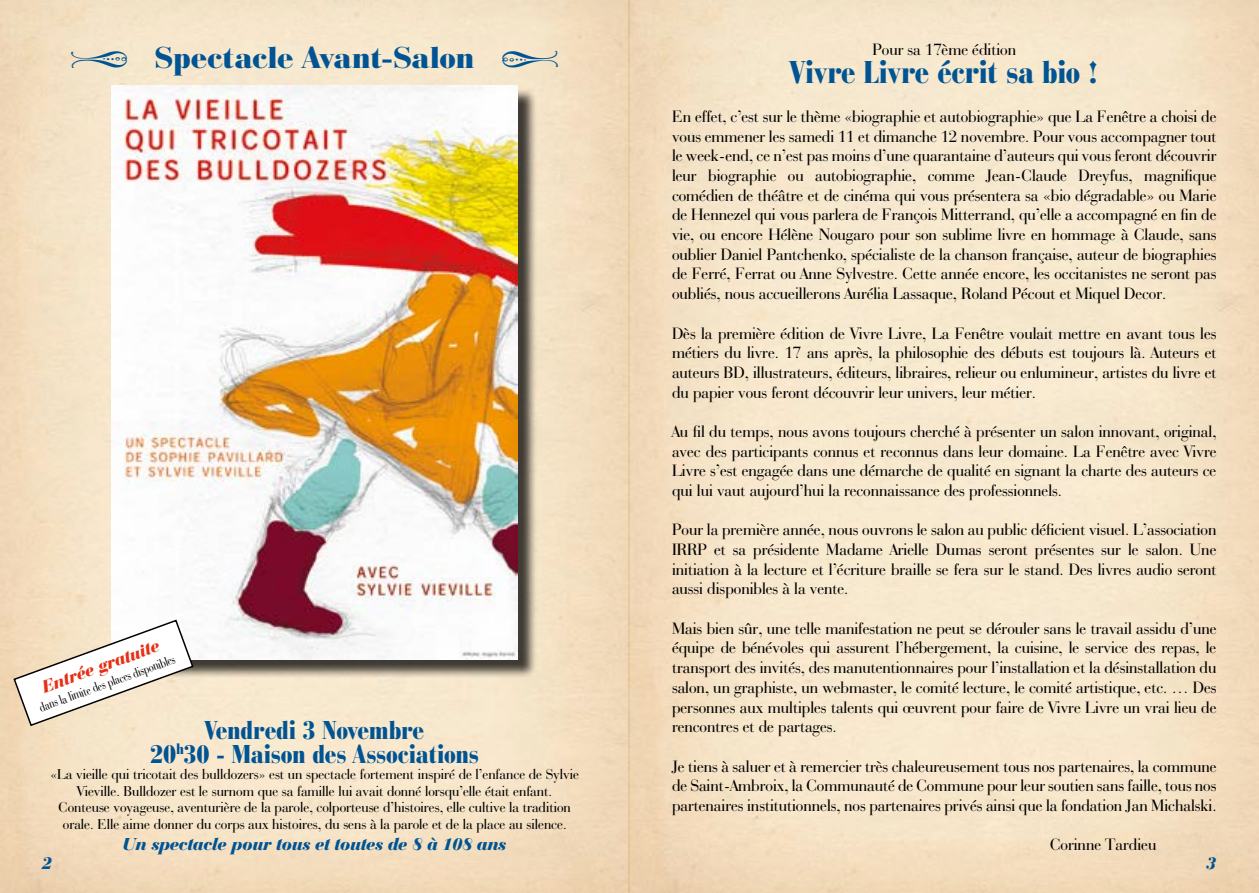
<style>
.page{position:relative;width:1259px;height:893px;background:#fff}
.page>*{position:absolute;margin:0;border:0;box-sizing:border-box;transform-origin:0 0}
.t1{font:900 condensed 33px "Bauer Bodoni BT";letter-spacing:-.005em;color:#005493}
.t2{font:900 condensed 31.5px "Bauer Bodoni BT";letter-spacing:-.015em;color:#005493;scale:1.2 1}
.t3{font:900 condensed 27px/24px "Bauer Bodoni BT";letter-spacing:-.01em;color:#005493;text-align:center}
.t4{font:italic 900 18px "Bauer Bodoni BT";color:#005493}
.t5{font:italic 900 18px "Bauer Bodoni BT";color:#e52f16}
.t6{font:17.25px/19.6px "Bauer Bodoni BT";color:#000;text-align:justify}
.t7{font:15px/16.5px "Bauer Bodoni BT";color:#000;text-align:center}
.t8{font:13.5px "Bauer Bodoni BT";color:#000;scale:.8 1}
</style>
<div class="page">
<div style="left:114px;top:88px;width:423px;height:590px;background:#000;opacity:.75"></div>
<img style="left:112px;top:85px;width:406px;height:574px">
<svg style="left:12px;top:619px;width:182px;height:108px"></svg>
<svg style="left:71px;top:51px;width:56px;height:17px"></svg>
<svg style="left:502px;top:51px;width:56px;height:17px"></svg>
<p class="t6" style="left:872px;top:40px;width:145px">Pour sa 17ème édition</p>
<h1 class="t1" style="left:790px;top:51px;width:309px">Vivre Livre écrit sa bio !</h1>
<p class="t6" style="left:672px;top:106px;width:546px">En effet, c’est sur le thème «biographie et autobiographie» que La Fenêtre a choisi de vous emmener les samedi 11 et dimanche 12 novembre. Pour vous accompagner tout le week-end, ce n’est pas moins d’une quarantaine d’auteurs qui vous feront découvrir leur biographie ou autobiographie, comme Jean-Claude Dreyfus, magnifique comédien de théâtre et de cinéma qui vous présentera sa «bio dégradable» ou Marie de Hennezel qui vous parlera de François Mitterrand, qu’elle a accompagné en fin de vie, ou encore Hélène Nougaro pour son sublime livre en hommage à Claude, sans oublier Daniel Pantchenko, spécialiste de la chanson française, auteur de biographies de Ferré, Ferrat ou Anne Sylvestre. Cette année encore, les occitanistes ne seront pas oubliés, nous accueillerons Aurélia Lassaque, Roland Pécout et Miquel Decor.</p>
<p class="t6" style="left:672px;top:323px;width:546px">Dès la première édition de Vivre Livre, La Fenêtre voulait mettre en avant tous les métiers du livre. 17 ans après, la philosophie des débuts est toujours là. Auteurs et auteurs BD, illustrateurs, éditeurs, libraires, relieur ou enlumineur, artistes du livre et du papier vous feront découvrir leur univers, leur métier.</p>
<p class="t6" style="left:672px;top:421px;width:546px">Au fil du temps, nous avons toujours cherché à présenter un salon innovant, original, avec des participants connus et reconnus dans leur domaine. La Fenêtre avec Vivre Livre s’est engagée dans une démarche de qualité en signant la charte des auteurs ce qui lui vaut aujourd’hui la reconnaissance des professionnels.</p>
<p class="t6" style="left:672px;top:520px;width:546px">Pour la première année, nous ouvrons le salon au public déficient visuel. L’association IRRP et sa présidente Madame Arielle Dumas seront présentes sur le salon. Une initiation à la lecture et l’écriture braille se fera sur le stand. Des livres audio seront aussi disponibles à la vente.</p>
<p class="t6" style="left:672px;top:618px;width:546px">Mais bien sûr, une telle manifestation ne peut se dérouler sans le travail assidu d’une équipe de bénévoles qui assurent l’hébergement, la cuisine, le service des repas, le transport des invités, des manutentionnaires pour l’installation et la désinstallation du salon, un graphiste, un webmaster, le comité lecture, le comité artistique, etc. … Des personnes aux multiples talents qui œuvrent pour faire de Vivre Livre un vrai lieu de rencontres et de partages.</p>
<p class="t6" style="left:672px;top:756px;width:546px">Je tiens à saluer et à remercier très chaleureusement tous nos partenaires, la commune de Saint-Ambroix, la Communauté de Commune pour leur soutien sans faille, tous nos partenaires institutionnels, nos partenaires privés ainsi que la fondation Jan Michalski.</p>
<p class="t6" style="left:1050px;top:835px;width:108px">Corinne Tardieu</p>
<h2 class="t2" style="left:155px;top:38px;width:268px">Spectacle Avant-Salon</h2>
<p class="t5" style="left:39px;top:677px;width:126px;rotate:-20deg">Entrée gratuite</p>
<p class="t8" style="left:37px;top:700px;width:181px;rotate:-20deg">dans la limite des places disponibles</p>
<h3 class="t3" style="left:150px;top:717px;width:330px">Vendredi 3 Novembre<br>20<sup>h</sup>30 - Maison des Associations</h3>
<p class="t7" style="left:51px;top:766px;width:530px">«La vieille qui tricotait des bulldozers» est un spectacle fortement inspiré de l’enfance de Sylvie Vieville. Bulldozer est le surnom que sa famille lui avait donné lorsqu’elle était enfant.<br>Conteuse voyageuse, aventurière de la parole, colporteuse d’histoires, elle cultive la tradition orale. Elle aime donner du corps aux histoires, du sens à la parole et de la place au silence.</p>
<p class="t4" style="left:123px;top:833px;width:385px">Un spectacle pour tous et toutes de 8 à 108 ans</p>
<p class="t4" style="left:43px;top:851px;width:11px">2</p>
<p class="t4" style="left:1206px;top:851px;width:11px">3</p>
</div>
